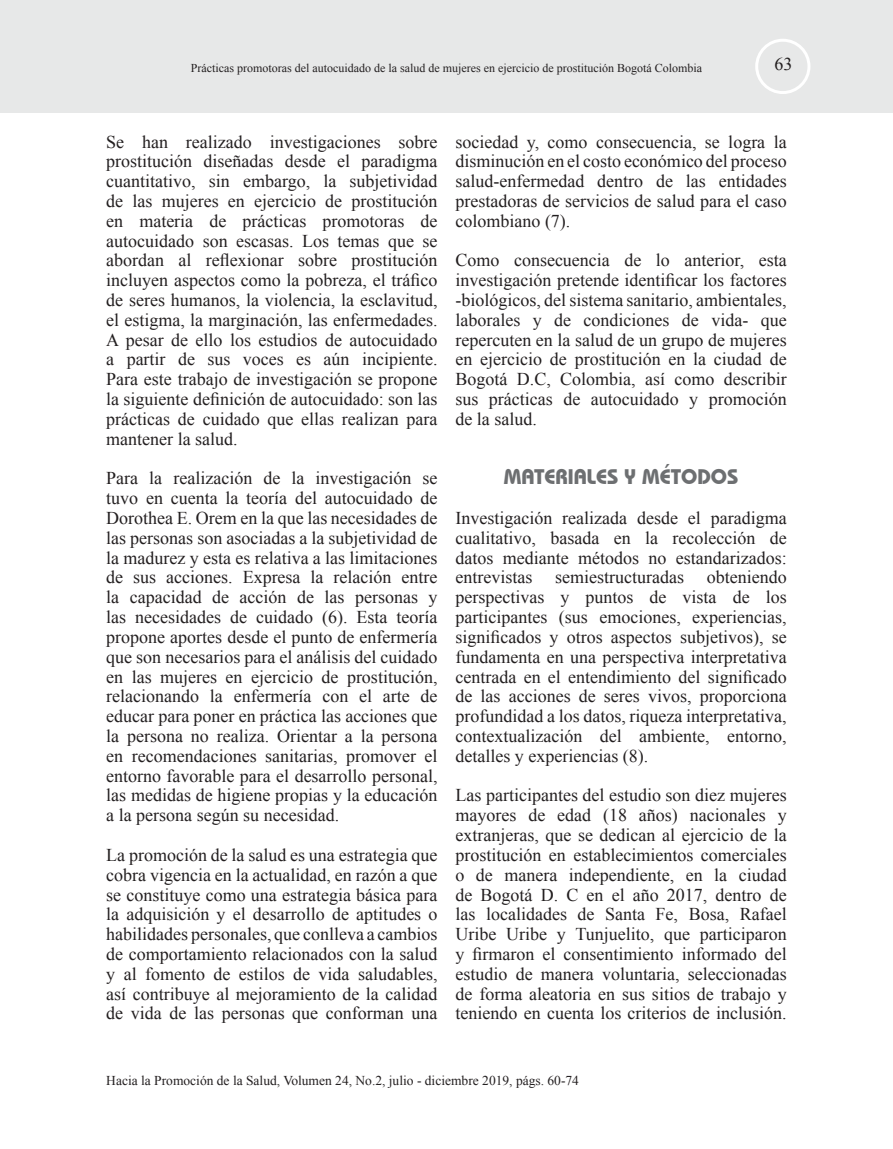
<style>
.page{position:relative;width:893px;height:1149px;background:#fff}
.page>*{position:absolute;margin:0;border:0;box-sizing:border-box;transform-origin:0 0}
.TITULO_DENTO_DEL_ART{font:700 21px "Bauhaus IT Cby BT";color:#6d6f71}
.Normal_HPS{font:18px/19.8px "Times New Roman";color:#231f20;text-align:justify}
.t1{font:13.5px "Times New Roman";color:#231f20}
.t2{font:12px "Times New Roman";color:#231f20}
</style>
<div class="page">
<div style="left:0;top:0;width:893px;height:113px;background:#e7e8e8"></div>
<div style="left:755px;top:39px;width:55px;height:55px;border:3px solid #fff;border-radius:50%"></div>
<p class="t2" style="left:191px;top:60px;width:513px">Prácticas promotoras del autocuidado de la salud de mujeres en ejercicio de prostitución Bogotá Colombia</p>
<p class="Normal_HPS" style="left:774px;top:54px;width:19px">63</p>
<p class="Normal_HPS" style="left:106px;top:131px;width:333px">Se han realizado investigaciones sobre prostitución diseñadas desde el paradigma cuantitativo, sin embargo, la subjetividad de las mujeres en ejercicio de prostitución en materia de prácticas promotoras de autocuidado son escasas. Los temas que se abordan al reflexionar sobre prostitución incluyen aspectos como la pobreza, el tráfico de seres humanos, la violencia, la esclavitud, el estigma, la marginación, las enfermedades.<br>A pesar de ello los estudios de autocuidado a partir de sus voces es aún incipiente.<br>Para este trabajo de investigación se propone la siguiente definición de autocuidado: son las prácticas de cuidado que ellas realizan para mantener la salud.</p>
<p class="Normal_HPS" style="left:106px;top:468px;width:333px">Para la realización de la investigación se tuvo en cuenta la teoría del autocuidado de Dorothea E. Orem en la que las necesidades de las personas son asociadas a la subjetividad de la madurez y esta es relativa a las limitaciones de sus acciones. Expresa la relación entre la capacidad de acción de las personas y las necesidades de cuidado (6). Esta teoría propone aportes desde el punto de enfermería que son necesarios para el análisis del cuidado en las mujeres en ejercicio de prostitución, relacionando la enfermería con el arte de educar para poner en práctica las acciones que la persona no realiza. Orientar a la persona en recomendaciones sanitarias, promover el entorno favorable para el desarrollo personal, las medidas de higiene propias y la educación a la persona según su necesidad.</p>
<p class="Normal_HPS" style="left:106px;top:844px;width:333px">La promoción de la salud es una estrategia que cobra vigencia en la actualidad, en razón a que se constituye como una estrategia básica para la adquisición y el desarrollo de aptitudes o habilidades personales, que conlleva a cambios de comportamiento relacionados con la salud y al fomento de estilos de vida saludables, así contribuye al mejoramiento de la calidad de vida de las personas que conforman una</p>
<p class="Normal_HPS" style="left:455px;top:131px;width:333px">sociedad y, como consecuencia, se logra la disminución en el costo económico del proceso salud-enfermedad dentro de las entidades prestadoras de servicios de salud para el caso colombiano (7).</p>
<p class="Normal_HPS" style="left:455px;top:250px;width:333px">Como consecuencia de lo anterior, esta investigación pretende identificar los factores -biológicos, del sistema sanitario, ambientales, laborales y de condiciones de vida- que repercuten en la salud de un grupo de mujeres en ejercicio de prostitución en la ciudad de Bogotá D.C, Colombia, así como describir sus prácticas de autocuidado y promoción de la salud.</p>
<p class="TITULO_DENTO_DEL_ART" style="left:504px;top:463px;width:236px">MATERIALES Y MÉTODOS</p>
<p class="Normal_HPS" style="left:455px;top:507px;width:333px">Investigación realizada desde el paradigma cualitativo, basada en la recolección de datos mediante métodos no estandarizados: entrevistas</p>
<p class="Normal_HPS" style="left:455px;top:567px;width:333px;text-indent:251px">obteniendo perspectivas y puntos de vista de los participantes (sus emociones, experiencias, significados y otros aspectos subjetivos), se fundamenta en una perspectiva interpretativa centrada en el entendimiento del significado de las acciones de seres vivos, proporciona profundidad a los datos, riqueza interpretativa, contextualización del ambiente, entorno, detalles y experiencias (8).</p>
<p class="Normal_HPS" style="left:455px;top:785px;width:333px">Las participantes del estudio son diez mujeres mayores de edad (18 años) nacionales y extranjeras, que se dedican al ejercicio de la prostitución en establecimientos comerciales o de manera independiente, en la ciudad de Bogotá D. C en el año 2017, dentro de las localidades de Santa Fe, Bosa, Rafael Uribe Uribe y Tunjuelito, que participaron y firmaron el consentimiento informado del estudio de manera voluntaria, seleccionadas de forma aleatoria en sus sitios de trabajo y teniendo en cuenta los criterios de inclusión.</p>
<p class="Normal_HPS" style="left:555px;top:567px;width:130px">semiestructuradas</p>
<p class="t1" style="left:106px;top:1071px;width:474px">Hacia la Promoción de la Salud, Volumen 24, No.2, julio - diciembre 2019, págs. 60-74</p>
</div>
